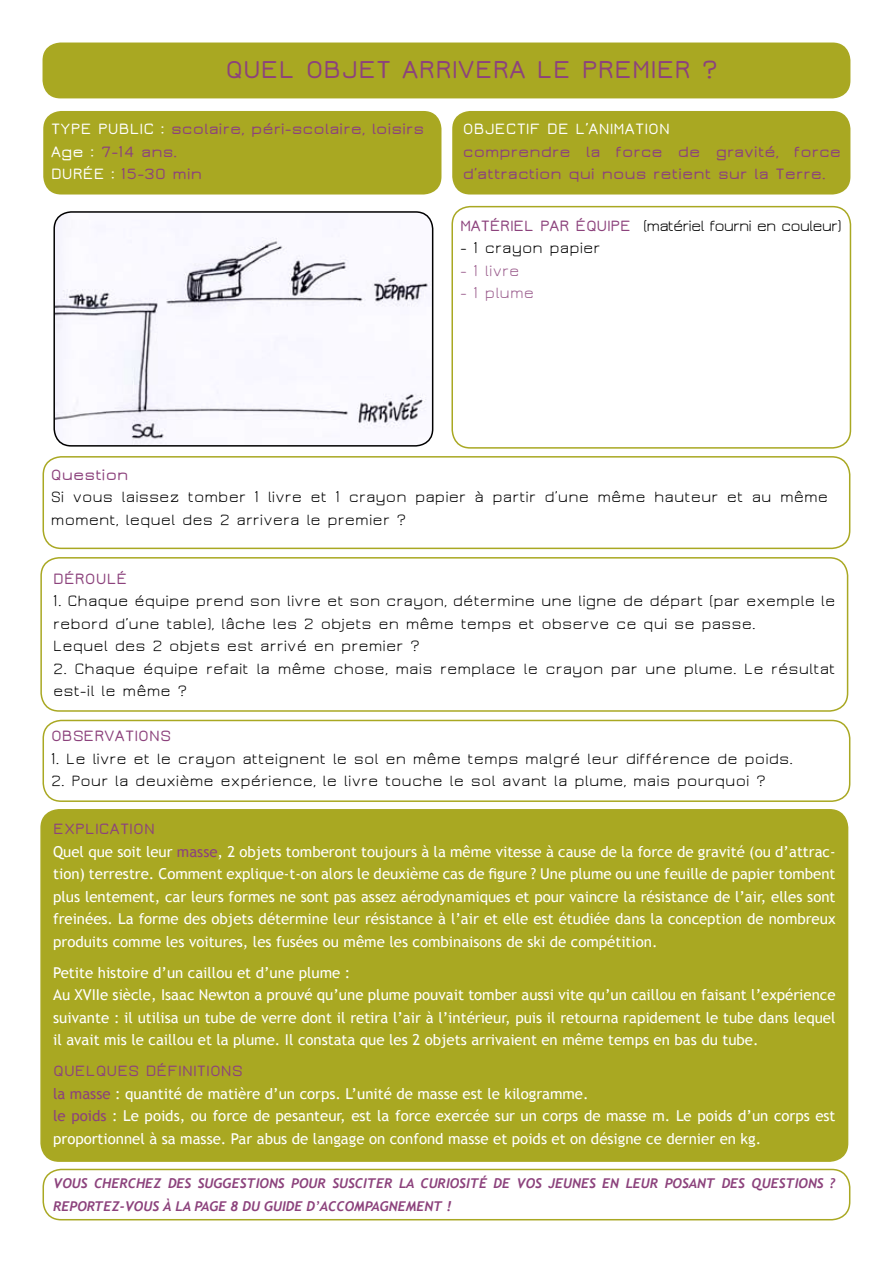
<style>
.page{position:relative;width:893px;height:1263px;background:#fff}
.page>*{position:absolute;margin:0;border:0;box-sizing:border-box;transform-origin:0 0}
.t1{font:600 27px "Jura";color:#8c427c}
.t2{font:16.5px/22.5px "Jura";color:#000}
.t3{font:600 16.5px/22.5px "Jura";color:#8c427c}
.t4{font:16.5px "Jura";letter-spacing:-.06em;color:#000}
.t5{font:600 16.5px "Jura";color:#fff}
.t6{font:16.5px "Jura";color:#9b5d8d}
.t7{font:15px/22.5px "Trebuchet MS";color:#fff}
.t8{font:italic 700 13.5px/22.5px "Trebuchet";color:#8c427c}
.s1{color:#fff}
.s2{color:#8c427c}
</style>
<div class="page">
<div style="left:43px;top:43px;width:807px;height:55px;background:#a9a822;border-radius:18px"></div>
<div style="left:43px;top:111px;width:398px;height:83px;background:#a9a822;border-radius:18px"></div>
<div style="left:452px;top:111px;width:398px;height:83px;background:#a9a822;border-radius:18px"></div>
<div style="left:451px;top:206px;width:400px;height:243px;border:2px solid #a9a822;border-radius:18px"></div>
<div style="left:40px;top:557px;width:808px;height:155px;border:2px solid #a9a822;border-radius:18px"></div>
<div style="left:43px;top:720px;width:807px;height:82px;border:2px solid #a9a822;border-radius:18px"></div>
<div style="left:43px;top:456px;width:807px;height:93px;border:2px solid #a9a822;border-radius:18px"></div>
<div style="left:41px;top:810px;width:807px;height:351px;background:#a9a822;border-radius:18px"></div>
<div style="left:40px;top:809px;width:808px;height:353px;border:2px solid #a9a822;border-radius:18px"></div>
<img style="left:54px;top:212px;width:379px;height:234px;border-radius:17px">
<div style="left:53px;top:211px;width:380px;height:236px;border:2px solid #000;border-radius:17px"></div>
<div style="left:43px;top:1169px;width:807px;height:51px;border:2px solid #a9a822;border-radius:18px"></div>
<h1 class="t1" style="left:225px;top:56px;width:192px">QUEL OBJET ARRI</h1>
<h1 class="t1" style="left:458px;top:56px;width:34px">VERA</h1>
<h1 class="t1" style="left:537px;top:56px;width:61px">LE PREMIER</h1>
<h1 class="t1" style="left:702px;top:56px;width:18px">?</h1>
<p class="t3" style="left:51px;top:118px;width:375px"><span class="s1">TYPE PUBLIC :</span> scolaire, péri-scolaire, loisirs<br><span class="s1">Age :</span> 7-14 ans.<br><span class="s1">DURÉE</span></p>
<p class="t3" style="left:111px;top:163px;width:93px"><span class="s1">:</span> 15-30 min</p>
<p class="t5" style="left:463px;top:121px;width:136px">OBJECTIF DE L’ANIMA</p>
<p class="t5" style="left:635px;top:121px;width:18px">TION</p>
<p class="t3" style="left:463px;top:140px;width:380px">comprendre la force de gravité, force d’attraction qui nous retient sur la Terre.</p>
<p class="t3" style="left:460px;top:214px;width:39px">MATÉRIE</p>
<p class="t3" style="left:524px;top:214px;width:26px">L PAR</p>
<p class="t3" style="left:575px;top:214px;width:40px">ÉQUIPE</p>
<p class="t4" style="left:643px;top:217px;width:200px">(matériel fourni en couleur)</p>
<p class="t2" style="left:460px;top:237px;width:142px">- 1 crayon papier</p>
<p class="t6" style="left:460px;top:262px;width:61px">- 1 livre</p>
<p class="t6" style="left:460px;top:285px;width:76px">- 1 plume</p>
<p class="t3" style="left:51px;top:463px;width:79px">Question</p>
<p class="t2" style="left:51px;top:486px;width:779px">Si vous laissez tomber 1 livre et 1 crayon papier à partir d’une même hauteur et au même moment, lequel des 2 arrivera le premier ?</p>
<p class="t3" style="left:53px;top:567px;width:11px">DÉRO</p>
<p class="t3" style="left:96px;top:567px;width:30px">ULÉ</p>
<p class="t2" style="left:53px;top:590px;width:784px">1. Chaque équipe prend son livre et son crayon, détermine une ligne de départ (par exemple le rebord d’une table), lâche les 2 objets en même temps et observe ce qui se passe.<br>Lequel des 2 objets est arrivé en premier ?</p>
<p class="t2" style="left:53px;top:657px;width:784px">2. Chaque équipe refait la même chose, mais remplace le crayon par une plume. Le résultat est-il le même ?</p>
<p class="t3" style="left:51px;top:725px;width:12px">OBSER</p>
<p class="t3" style="left:105px;top:725px;width:40px">VATIONS</p>
<p class="t2" style="left:51px;top:747px;width:743px">1. Le livre et le crayon atteignent le sol en même temps malgré leur différence de poids.</p>
<p class="t2" style="left:51px;top:770px;width:717px">2. Pour la deuxième expérience, le livre touche le sol avant la plume, mais pourquoi ?</p>
<p class="t3" style="left:53px;top:818px;width:85px">EXPLICATION</p>
<p class="t7" style="left:53px;top:840px;width:784px;text-align:justify">Quel que soit leur <span class="s2">masse</span>, 2 objets tomberont toujours à la même vitesse à cause de la force de gravité (ou d’attrac&shy;tion) terrestre. Comment explique-t-on alors le deuxième cas de figure ? Une plume ou une feuille de papier tombent plus lentement, car leurs formes ne sont pas assez aérodynamiques et pour vaincre la résistance de l’air, elles sont freinées. La forme des objets détermine leur résistance à l’air et elle est étudiée dans la conception de nombreux produits comme les voitures, les fusées ou même les combinaisons de ski de compétition.</p>
<p class="t7" style="left:53px;top:961px;width:784px">Petite histoire d’un caillou et d’une plume :<br>Au XVIIe siècle, Isaac Newton a prouvé qu’une plume pouvait tomber aussi vite qu’un caillou en faisant l’expérience suivante : il utilisa un tube de verre dont il retira l’air à l’intérieur, puis il retourna rapidement le tube dans lequel il avait mis le caillou et la plume. Il constata que les 2 objets arrivaient en même temps en bas du tube.</p>
<p class="t3" style="left:53px;top:1060px;width:44px">Quelqu</p>
<p class="t3" style="left:117px;top:1060px;width:127px">es définitions</p>
<p class="t7" style="left:53px;top:1082px;width:784px"><span class="s2">la masse</span> : quantité de matière d’un corps. L’unité de masse est le kilogramme.<br><span class="s2">le poids</span> : Le poids, ou force de pesanteur, est la force exercée sur un corps de masse m. Le poids d’un corps est proportionnel à sa masse. Par abus de langage on confond masse et poids et on désigne ce dernier en kg.</p>
<p class="t8" style="left:53px;top:1172px;width:784px">VOUS CHERCHEZ DES SUGGESTIONS POUR SUSCITER LA CURIOSITÉ DE VOS JEUNES EN LEUR POSANT DES QUESTIONS ?<br>REPORTEZ-VOUS À LA PAGE 8 DU GUIDE D’ACCOMPAGNEMENT !</p>
</div>
